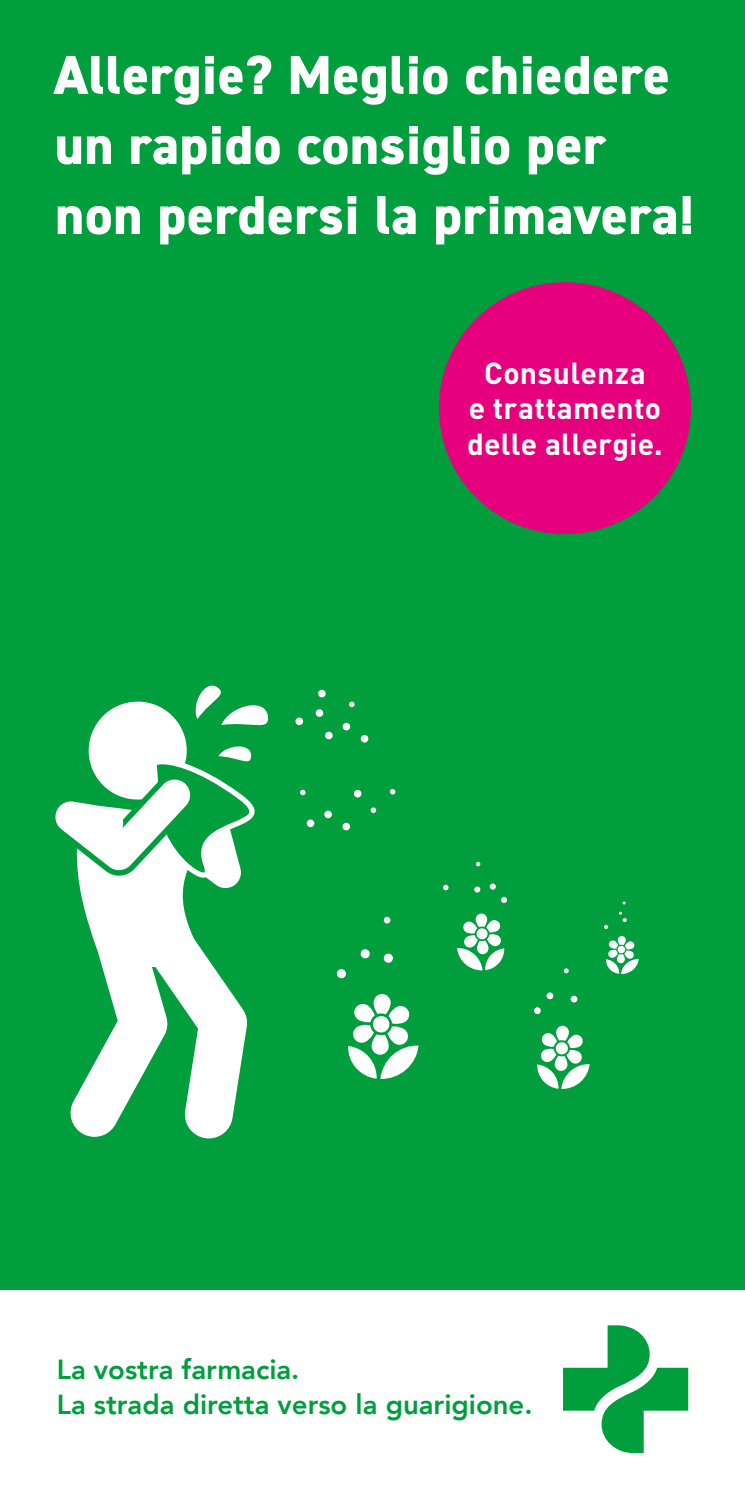
<style>
.page{position:relative;width:745px;height:1489px;background:#fff}
.page>*{position:absolute;margin:0;border:0;box-sizing:border-box;transform-origin:0 0}
.t1{font:800 55px/70px "DIN2014";letter-spacing:.015em;color:#fff}
.t2{font:700 30px/35.8px "DIN Pro";letter-spacing:.01em;color:#fff;text-align:center}
.t3{font:800 27.5px/34.2px "Avenir";color:#009e3d}
</style>
<div class="page">
<div style="left:0;top:0;width:744px;height:1289px;background:#009e3d"></div>
<svg style="left:563px;top:1325px;width:124px;height:127px"></svg>
<div style="left:438px;top:282px;width:252px;height:252px;background:#e6007d;border-radius:50%"></div>
<svg style="left:70px;top:701px;width:185px;height:437px;fill:#fff"></svg>
<svg style="left:55px;top:777px;width:137px;height:93px"></svg>
<svg style="left:191px;top:685px;width:77px;height:47px"></svg>
<svg style="left:218px;top:742px;width:33px;height:25px"></svg>
<svg style="left:348px;top:994px;width:70px;height:85px"></svg>
<svg style="left:336px;top:968px;width:10px;height:10px"></svg>
<svg style="left:360px;top:948px;width:10px;height:10px"></svg>
<svg style="left:383px;top:953px;width:10px;height:10px"></svg>
<svg style="left:383px;top:916px;width:7px;height:7px"></svg>
<svg style="left:537px;top:1025px;width:52px;height:64px"></svg>
<svg style="left:533px;top:1006px;width:7px;height:8px"></svg>
<div style="left:546px;top:992px;width:7px;height:7px;background:#fff;border-radius:50%"></div>
<svg style="left:570px;top:995px;width:7px;height:7px"></svg>
<svg style="left:563px;top:968px;width:5px;height:5px"></svg>
<svg style="left:457px;top:913px;width:47px;height:57px"></svg>
<svg style="left:500px;top:896px;width:7px;height:7px"></svg>
<div style="left:489px;top:883px;width:7px;height:6px;background:#fff;border-radius:50%"></div>
<svg style="left:473px;top:886px;width:7px;height:6px"></svg>
<svg style="left:475px;top:861px;width:5px;height:5px"></svg>
<svg style="left:606px;top:936px;width:32px;height:38px"></svg>
<svg style="left:604px;top:925px;width:4px;height:4px"></svg>
<svg style="left:360px;top:734px;width:8px;height:8px"></svg>
<svg style="left:342px;top:722px;width:8px;height:8px"></svg>
<div style="left:325px;top:731px;width:7px;height:8px;background:#fff;border-radius:50%"></div>
<div style="left:342px;top:822px;width:8px;height:8px;background:#fff;border-radius:50%"></div>
<div style="left:324px;top:810px;width:8px;height:8px;background:#fff;border-radius:50%"></div>
<div style="left:306px;top:819px;width:8px;height:8px;background:#fff;border-radius:50%"></div>
<svg style="left:299px;top:789px;width:7px;height:6px"></svg>
<svg style="left:443px;top:884px;width:5px;height:6px"></svg>
<svg style="left:618px;top:911px;width:8px;height:11px"></svg>
<svg style="left:295px;top:717px;width:8px;height:8px"></svg>
<svg style="left:315px;top:709px;width:8px;height:8px"></svg>
<svg style="left:318px;top:689px;width:8px;height:9px"></svg>
<svg style="left:348px;top:701px;width:7px;height:6px"></svg>
<svg style="left:389px;top:789px;width:6px;height:5px"></svg>
<svg style="left:353px;top:789px;width:8px;height:8px"></svg>
<svg style="left:370px;top:807px;width:6px;height:6px"></svg>
<p class="t1" style="left:54px;top:40px;width:641px">Allergie? Meglio chiedere un rapido consiglio per non perdersi la primavera!</p>
<p class="t2" style="left:466px;top:353px;width:197px">Consulenza<br>e trattamento delle allergie.</p>
<p class="t3" style="left:57px;top:1352px;width:477px">La vostra farmacia.<br>La strada diretta verso la guarigione.</p>
</div>
